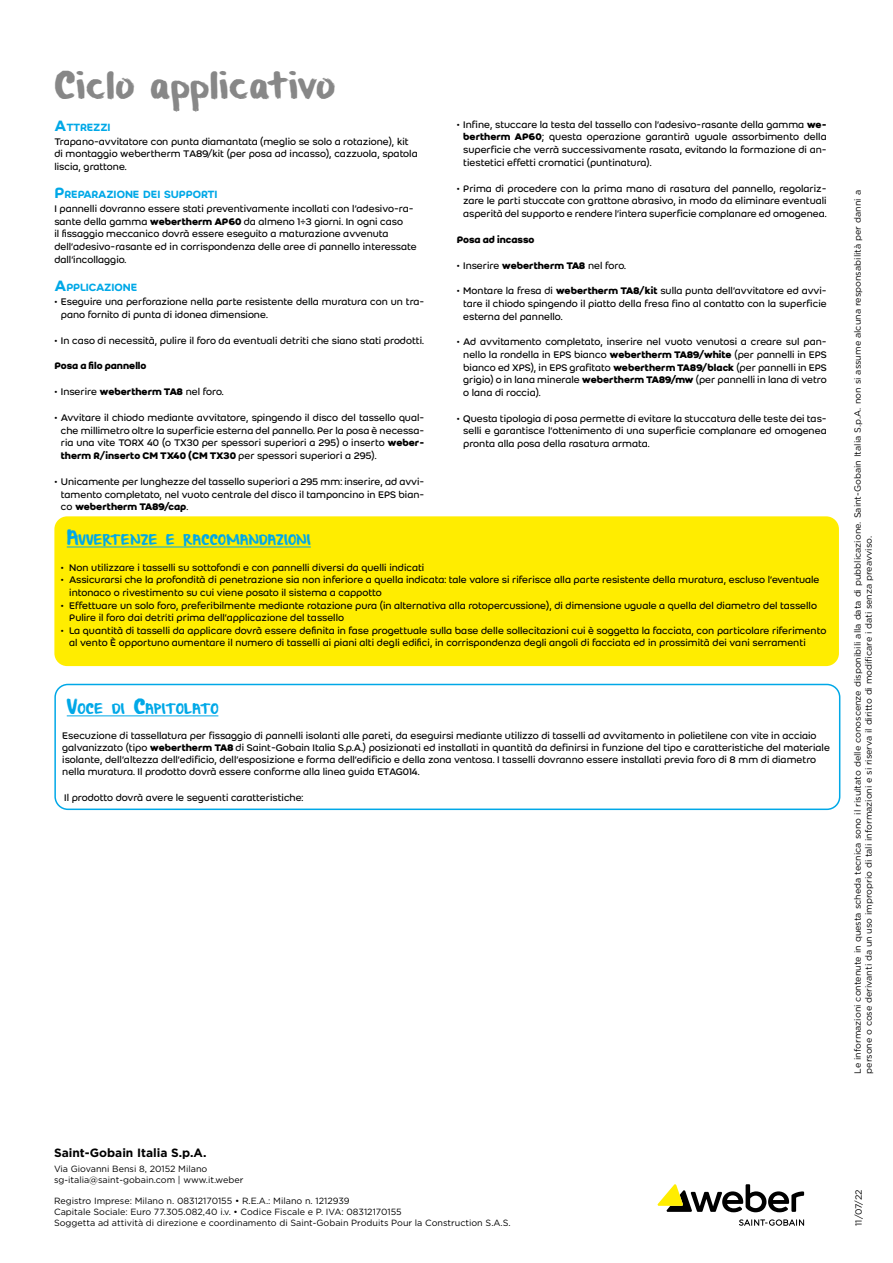
<style>
.page{position:relative;width:893px;height:1263px;background:#fff}
.page>*{position:absolute;margin:0;border:0;box-sizing:border-box;transform-origin:0 0}
.t1{font:30px "Weber Brush";letter-spacing:.015em;color:#878787}
.t2{font:700 12px "Gotham";color:#000}
.t3{font:500 11.55px "Weber";letter-spacing:-.01em;color:#00a8e7}
.t4{font:11.55px "Weber Brush";letter-spacing:.015em;color:#00a8e7}
.t5{font:10.5px/12.6px "Weber";color:#000}
.t6{font:700 10.5px "Weber";color:#000}
.t7{font:9px/10.8px "Gotham";color:#000}
.s1{font-size:16.5px}
.s2{font-weight:700}
</style>
<div class="page">
<svg style="left:739px;top:1219px;width:65px;height:7px"></svg>
<svg style="left:657px;top:1184px;width:147px;height:28px"></svg>
<div style="left:54px;top:516px;width:785px;height:150px;background:#ffed00;border-radius:13px"></div>
<hr style="left:67px;top:547px;width:244px;height:1px;background:#00a8e7">
<hr style="left:67px;top:715px;width:151px;height:1px;background:#00a8e7">
<div style="left:54px;top:684px;width:786px;height:126px;border:2px solid #00a8e7;border-radius:13px"></div>
<h1 class="t1" style="left:54px;top:71px;width:282px">Ciclo applicativo</h1>
<p class="t3" style="left:54px;top:118px;width:58px"><span class="s1">A</span>TTREZZI</p>
<p class="t5" style="left:54px;top:135px;width:365px">Trapano-avvitatore con punta diamantata (meglio se solo a rotazione), kit di montaggio webertherm TA89/kit (per posa ad incasso), cazzuola, spatola liscia, grattone.</p>
<p class="t3" style="left:54px;top:186px;width:165px"><span class="s1">P</span>REPARAZIONE DEI SUPPORTI</p>
<p class="t5" style="left:54px;top:202px;width:364px">I pannelli dovranno essere stati preventivamente incollati con l’adesivo-ra&shy;sante della gamma <span class="s2">webertherm AP60</span> da almeno 1÷3 giorni. In ogni caso<br>il fissaggio meccanico dovrà essere eseguito a maturazione avvenuta dell’adesivo-rasante ed in corrispondenza delle aree di pannello interessate dall’incollaggio.</p>
<p class="t3" style="left:54px;top:279px;width:84px"><span class="s1">A</span>PPLICAZIONE</p>
<p class="t5" style="left:61px;top:295px;width:365px;text-indent:-7px">• Eseguire una perforazione nella parte resistente della muratura con un tra&shy;pano fornito di punta di idonea dimensione.</p>
<p class="t5" style="left:54px;top:334px;width:371px">• In caso di necessità, pulire il foro da eventuali detriti che siano stati prodotti.</p>
<p class="t6" style="left:54px;top:358px;width:94px">Posa a filo pannello</p>
<p class="t5" style="left:54px;top:385px;width:171px">• Inserire <span class="s2">webertherm TA8</span> nel foro.</p>
<p class="t5" style="left:61px;top:411px;width:365px;text-align:justify;text-indent:-7px">• Avvitare il chiodo mediante avvitatore, spingendo il disco del tassello qual&shy;che millimetro oltre la superficie esterna del pannello. Per la posa è necessa&shy;ria una vite TORX 40 (o TX30 per spessori superiori a 295) o inserto <span class="s2">weber&shy;therm R/inserto CM TX40 (CM TX30</span> per spessori superiori a 295).</p>
<p class="t5" style="left:61px;top:475px;width:365px;text-align:justify;text-indent:-7px">• Unicamente per lunghezze del tassello superiori a 295 mm: inserire, ad avvi&shy;tamento completato, nel vuoto centrale del disco il tamponcino in EPS bian&shy;co <span class="s2">webertherm TA89/cap</span>.</p>
<p class="t5" style="left:463px;top:118px;width:365px;text-align:justify;text-indent:-7px">• Infine, stuccare la testa del tassello con l’adesivo-rasante della gamma <span class="s2">we&shy;bertherm AP60</span>; questa operazione garantirà uguale assorbimento della superficie che verrà successivamente rasata, evitando la formazione di an&shy;tiestetici effetti cromatici (puntinatura).</p>
<p class="t5" style="left:463px;top:182px;width:365px;text-align:justify;text-indent:-7px">• Prima di procedere con la prima mano di rasatura del pannello, regolariz&shy;zare le parti stuccate con grattone abrasivo, in modo da eliminare eventuali asperità del supporto e rendere l’intera superficie complanare ed omogenea.</p>
<p class="t6" style="left:457px;top:231px;width:79px">Posa ad incasso</p>
<p class="t5" style="left:457px;top:259px;width:171px">• Inserire <span class="s2">webertherm TA8</span> nel foro.</p>
<p class="t5" style="left:463px;top:285px;width:365px;text-align:justify;text-indent:-7px">• Montare la fresa di <span class="s2">webertherm TA8/kit</span> sulla punta dell’avvitatore ed avvi&shy;tare il chiodo spingendo il piatto della fresa fino al contatto con la superficie esterna del pannello.</p>
<p class="t5" style="left:463px;top:336px;width:365px;text-align:justify;text-indent:-7px">• Ad avvitamento completato, inserire nel vuoto venutosi a creare sul pan&shy;nello la rondella in EPS bianco <span class="s2">webertherm TA89/white</span> (per pannelli in EPS bianco ed XPS), in EPS grafitato <span class="s2">webertherm TA89/black</span> (per pannelli in EPS grigio) o in lana minerale <span class="s2">webertherm TA89/mw</span> (per pannelli in lana di vetro o lana di roccia).</p>
<p class="t5" style="left:463px;top:412px;width:365px;text-align:justify;text-indent:-7px">• Questa tipologia di posa permette di evitare la stuccatura delle teste dei tas&shy;selli e garantisce l’ottenimento di una superficie complanare ed omogenea pronta alla posa della rasatura armata.</p>
<p class="t4" style="left:67px;top:535px;width:246px"><span class="s1">A</span>VVERTENZE E RACCOMANDAZIONI</p>
<p class="t5" style="left:61px;top:561px;width:365px">• Non utilizzare i tasselli su sottofondi e con pannelli diversi da quelli indicati</p>
<p class="t5" style="left:69px;top:573px;width:752px;text-indent:-9px">• Assicurarsi che la profondità di penetrazione sia non inferiore a quella indicata: tale valore si riferisce alla parte resistente della muratura, escluso l’eventuale intonaco o rivestimento su cui viene posato il sistema a cappotto</p>
<p class="t5" style="left:69px;top:599px;width:749px;text-indent:-9px">• Effettuare un solo foro, preferibilmente mediante rotazione pura (in alternativa alla rotopercussione), di dimensione uguale a quella del diametro del tassello<br>Pulire il foro dai detriti prima dell’applicazione del tassello</p>
<p class="t5" style="left:69px;top:624px;width:758px;text-indent:-9px">• La quantità di tasselli da applicare dovrà essere definita in fase progettuale sulla base delle sollecitazioni cui è soggetta la facciata, con particolare riferimento al vento È opportuno aumentare il numero di tasselli ai piani alti degli edifici, in corrispondenza degli angoli di facciata ed in prossimità dei vani serramenti</p>
<p class="t4" style="left:67px;top:703px;width:153px"><span class="s1">V</span>OCE DI <span class="s1">C</span>APITOLATO</p>
<p class="t5" style="left:62px;top:729px;width:769px;line-height:12px">Esecuzione di tassellatura per fissaggio di pannelli isolanti alle pareti, da eseguirsi mediante utilizzo di tasselli ad avvitamento in polietilene con vite in acciaio galvanizzato (tipo <span class="s2">webertherm TA8</span> di Saint-Gobain Italia S.p.A.) posizionati ed installati in quantità da definirsi in funzione del tipo e caratteristiche del materiale isolante, dell’altezza dell’edificio, dell’esposizione e forma dell’edificio e della zona ventosa. I tasselli dovranno essere installati previa foro di 8 mm di diametro nella muratura. Il prodotto dovrà essere conforme alla linea guida ETAG014.</p>
<p class="t5" style="left:64px;top:791px;width:241px">Il prodotto dovrà avere le seguenti caratteristiche:</p>
<p class="t7" style="left:852px;top:1074px;width:885px;rotate:-90deg">Le informazioni contenute in questa scheda tecnica sono il risultato delle conoscenze disponibili alla data di pubblicazione. Saint-Gobain Italia S.p.A. non si assume alcuna responsabilità per danni a persone o cose derivanti da un uso improprio di tali informazioni e si riserva il diritto di modificare i dati senza preavviso.</p>
<p class="t2" style="left:54px;top:1144px;width:154px">Saint-Gobain Italia S.p.A.</p>
<p class="t7" style="left:54px;top:1163px;width:191px">Via Giovanni Bensi 8, 20152 Milano sg-italia@saint-gobain.com | www.it.weber</p>
<p class="t7" style="left:54px;top:1195px;width:458px">Registro Imprese: Milano n. 08312170155 • R.E.A.: Milano n. 1212939<br>Capitale Sociale: Euro 77.305.082,40 i.v. • Codice Fiscale e P. IVA: 08312170155<br>Soggetta ad attività di direzione e coordinamento di Saint-Gobain Produits Pour la Construction S.A.S.</p>
<p class="t7" style="left:853px;top:1226px;width:38px;rotate:-90deg">11/07/22</p>
</div>
